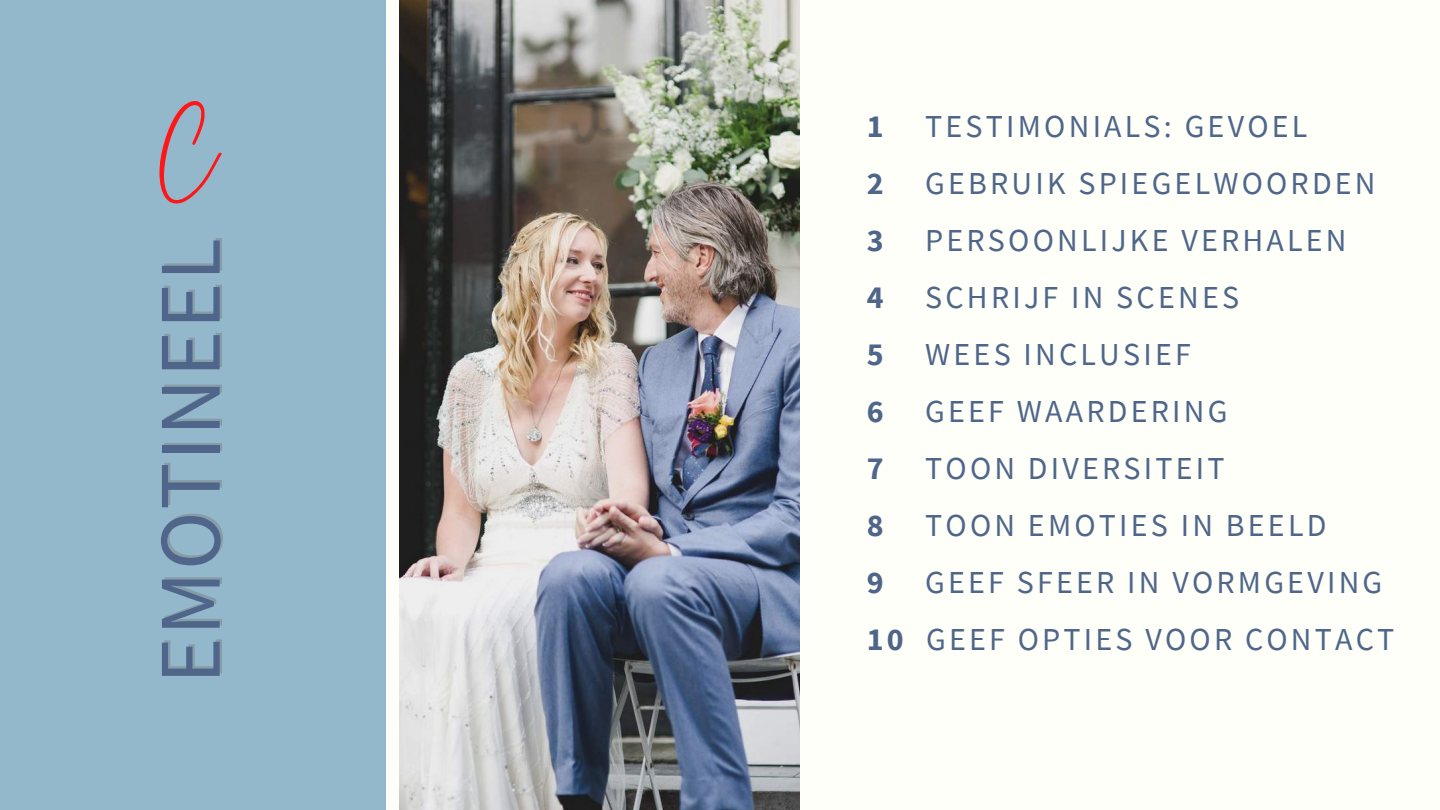
<style>
.page{position:relative;width:1440px;height:810px;background:#93b8cb}
.page>*{position:absolute;margin:0;border:0;box-sizing:border-box;transform-origin:0 0}
.t1{font:88px "Source Sans Pro";letter-spacing:.02em;color:#4f668a}
.t2{font:85px "Gistesy";color:#ff1616}
.t3{font:32px/57px "Source Sans Pro";letter-spacing:.1em;color:#4f668a}
.t4{font:700 32px "Source Sans Pro";color:#4f668a}
.s1{font-weight:700}
</style>
<div class="page">
<div style="left:386px;top:0;width:1054px;height:810px;background:#fefff8"></div>
<img style="left:400px;top:0;width:400px;height:810px">
<h2 class="t2" style="left:160px;top:89px;width:59px">C</h2>
<h1 class="t1" style="left:133px;top:684px;width:447px;rotate:-90deg">EMOTINEEL</h1>
<p class="t4" style="left:867px;top:105px;width:18px">1</p>
<p class="t3" style="left:925px;top:97px;width:384px">TESTIMONIALS: GEVOEL</p>
<p class="t4" style="left:867px;top:162px;width:18px">2</p>
<p class="t3" style="left:925px;top:154px;width:452px">GEBRUIK SPIEGELWOORDEN</p>
<p class="t4" style="left:867px;top:219px;width:18px">3</p>
<p class="t3" style="left:925px;top:211px;width:423px">PERSOONLIJKE VERHALEN</p>
<p class="t4" style="left:867px;top:276px;width:18px">4</p>
<p class="t3" style="left:925px;top:268px;width:315px">SCHRIJF IN SCENES</p>
<p class="t4" style="left:867px;top:333px;width:18px">5</p>
<p class="t3" style="left:925px;top:325px;width:267px">WEES INCLUSIEF</p>
<p class="t4" style="left:867px;top:390px;width:18px">6</p>
<p class="t3" style="left:925px;top:382px;width:304px">GEEF WAARDERING</p>
<p class="t4" style="left:867px;top:447px;width:18px">7</p>
<p class="t3" style="left:925px;top:439px;width:301px">TOON DIVERSITEIT</p>
<p class="t4" style="left:867px;top:504px;width:18px">8</p>
<p class="t3" style="left:925px;top:496px;width:403px">TOON EMOTIES IN BEELD</p>
<p class="t4" style="left:867px;top:561px;width:18px">9</p>
<p class="t3" style="left:867px;top:553px;width:529px;text-indent:58px">GEEF SFEER IN VORMGEVING<br><span class="s1">10</span> GEEF OPTIES VOOR CONTACT</p>
</div>
